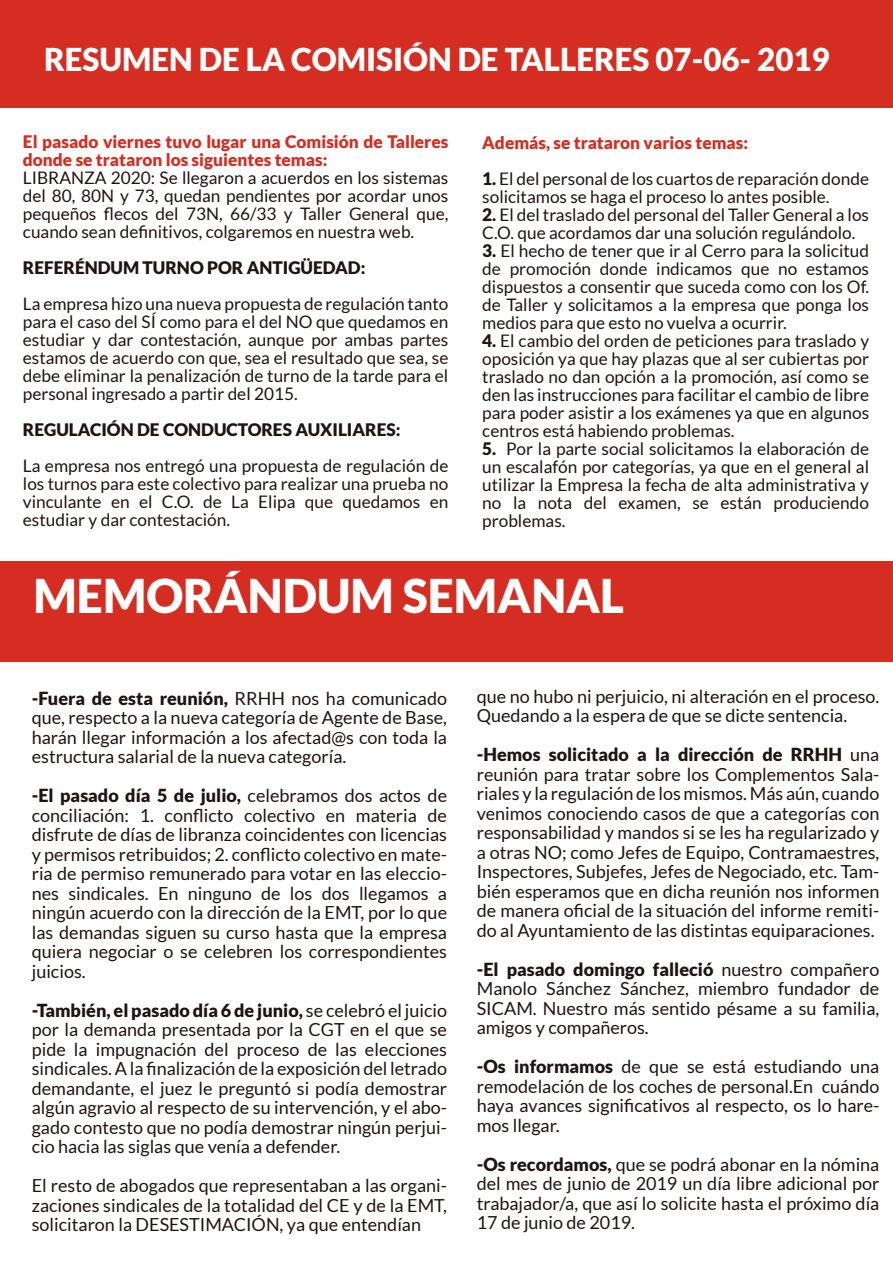
<style>
.page{position:relative;width:893px;height:1263px;background:#fff}
.page>*{position:absolute;margin:0;border:0;box-sizing:border-box;transform-origin:0 0}
.t1{font:900 46.5px "Lato";color:#fff}
.t2{font:900 31.5px "Lato";color:#fff}
.t3{font:18px/19.5px "Lato";color:#1f1410;text-align:justify}
.t4{font:17.25px/18px "Lato";color:#1f1410;text-align:justify}
.t5{font:900 17.25px/18px "Lato";color:#d52d21}
.t6{font:900 17.25px "Lato";color:#1f1410}
.s1{font-weight:900}
</style>
<div class="page">
<div style="left:0;top:562px;width:893px;height:100px;background:#d52d21"></div>
<div style="left:0;top:0;width:893px;height:108px;background:#d52d21"></div>
<h2 class="t2" style="left:44px;top:41px;width:787px">RESUMEN DE LA COMISIÓN DE TALLERES 07-06- 2019</h2>
<p class="t5" style="left:23px;top:132px;width:427px">El pasado viernes tuvo lugar una Comisión de Talleres donde se trataron los siguientes temas:</p>
<p class="t4" style="left:23px;top:169px;width:427px">LIBRANZA 2020: Se llegaron a acuerdos en los sistemas del 80, 80N y 73, quedan pendientes por acordar unos pequeños flecos del 73N, 66/33 y Taller General que, cuando sean definitivos, colgaremos en nuestra web.</p>
<p class="t6" style="left:23px;top:258px;width:344px">REFERÉNDUM TURNO POR ANTIGÜEDAD:</p>
<p class="t4" style="left:23px;top:295px;width:427px">La empresa hizo una nueva propuesta de regulación tanto para el caso del SÍ como para el del NO que quedamos en estudiar y dar contestación, aunque por ambas partes estamos de acuerdo con que, sea el resultado que sea, se debe eliminar la penalización de turno de la tarde para el personal ingresado a partir del 2015.</p>
<p class="t6" style="left:23px;top:420px;width:379px">REGULACIÓN DE CONDUCTORES AUXILIARES:</p>
<p class="t4" style="left:23px;top:457px;width:427px">La empresa nos entregó una propuesta de regulación de los turnos para este colectivo para realizar una prueba no vinculante en el C.O. de La Elipa que quedamos en estudiar y dar contestación.</p>
<p class="t5" style="left:482px;top:133px;width:267px">Además, se trataron varios temas:</p>
<p class="t4" style="left:482px;top:169px;width:388px"><span class="s1">1.</span> El del personal de los cuartos de reparación donde solicitamos se haga el proceso lo antes posible.</p>
<p class="t4" style="left:482px;top:205px;width:388px"><span class="s1">2.</span> El del traslado del personal del Taller General a los<br>C.O. que acordamos dar una solución regulándolo.</p>
<p class="t4" style="left:482px;top:241px;width:388px"><span class="s1">3.</span> El hecho de tener que ir al Cerro para la solicitud de promoción donde indicamos que no estamos dispuestos a consentir que suceda como con los Of. de Taller y solicitamos a la empresa que ponga los medios para que esto no vuelva a ocurrir.</p>
<p class="t4" style="left:482px;top:331px;width:388px"><span class="s1">4.</span> El cambio del orden de peticiones para traslado y oposición ya que hay plazas que al ser cubiertas por traslado no dan opción a la promoción, así como se den las instrucciones para facilitar el cambio de libre para poder asistir a los exámenes ya que en algunos centros está habiendo problemas.</p>
<p class="t4" style="left:482px;top:439px;width:388px"><span class="s1">5.</span> Por la parte social solicitamos la elaboración de un escalafón por categorías, ya que en el general al utilizar la Empresa la fecha de alta administrativa y no la nota del examen, se están produciendo problemas.</p>
<h1 class="t1" style="left:34px;top:569px;width:592px">MEMORÁNDUM SEMANAL</h1>
<p class="t3" style="left:32px;top:688px;width:417px"><span class="s1">-Fuera de esta reunión,</span> RRHH nos ha comunicado que, respecto a la nueva categoría de Agente de Base, harán llegar información a los afectad@s con toda la estructura salarial de la nueva categoría.</p>
<p class="t3" style="left:32px;top:786px;width:417px"><span class="s1">-El pasado día 5 de julio,</span> celebramos dos actos de conciliación: 1. conflicto colectivo en materia de disfrute de días de libranza coincidentes con licencias y permisos retribuidos; 2. conflicto colectivo en mate&shy;ria de permiso remunerado para votar en las eleccio&shy;nes sindicales. En ninguno de los dos llegamos a ningún acuerdo con la dirección de la EMT, por lo que las demandas siguen su curso hasta que la empresa quiera negociar o se celebren los correspondientes juicios.</p>
<p class="t3" style="left:32px;top:1000px;width:417px"><span class="s1">-También, el pasado día 6 de junio,</span> se celebró el juicio por la demanda presentada por la CGT en el que se pide la impugnación del proceso de las elecciones sindicales. A la finalización de la exposición del letrado demandante, el juez le preguntó si podía demostrar algún agravio al respecto de su intervención, y el abo&shy;gado contesto que no podía demostrar ningún perjui&shy;cio hacia las siglas que venía a defender.</p>
<p class="t3" style="left:32px;top:1176px;width:417px">El resto de abogados que representaban a las organi&shy;zaciones sindicales de la totalidad del CE y de la EMT, solicitaron la DESESTIMACIÓN, ya que entendían</p>
<p class="t3" style="left:477px;top:686px;width:404px">que no hubo ni perjuicio, ni alteración en el proceso.<br>Quedando a la espera de que se dicte sentencia.</p>
<p class="t3" style="left:477px;top:745px;width:404px"><span class="s1">-Hemos solicitado a la dirección de RRHH</span> una reunión para tratar sobre los Complementos Sala&shy;riales y la regulación de los mismos. Más aún, cuando venimos conociendo casos de que a categorías con responsabilidad y mandos si se les ha regularizado y a otras NO; como Jefes de Equipo, Contramaestres, Inspectores, Subjefes, Jefes de Negociado, etc. Tam&shy;bién esperamos que en dicha reunión nos informen de manera oficial de la situación del informe remiti&shy;do al Ayuntamiento de las distintas equiparaciones.</p>
<p class="t3" style="left:477px;top:959px;width:404px"><span class="s1">-El pasado domingo falleció</span> nuestro compañero Manolo Sánchez Sánchez, miembro fundador de SICAM. Nuestro más sentido pésame a su familia, amigos y compañeros.</p>
<p class="t3" style="left:477px;top:1057px;width:404px"><span class="s1">-Os informamos</span> de que se está estudiando una remodelación de los coches de personal.En cuándo haya avances significativos al respecto, os lo hare&shy;mos llegar.</p>
<p class="t3" style="left:477px;top:1154px;width:404px"><span class="s1">-Os recordamos,</span> que se podrá abonar en la nómina del mes de junio de 2019 un día libre adicional por trabajador/a, que así lo solicite hasta el próximo día 17 de junio de 2019.</p>
</div>
